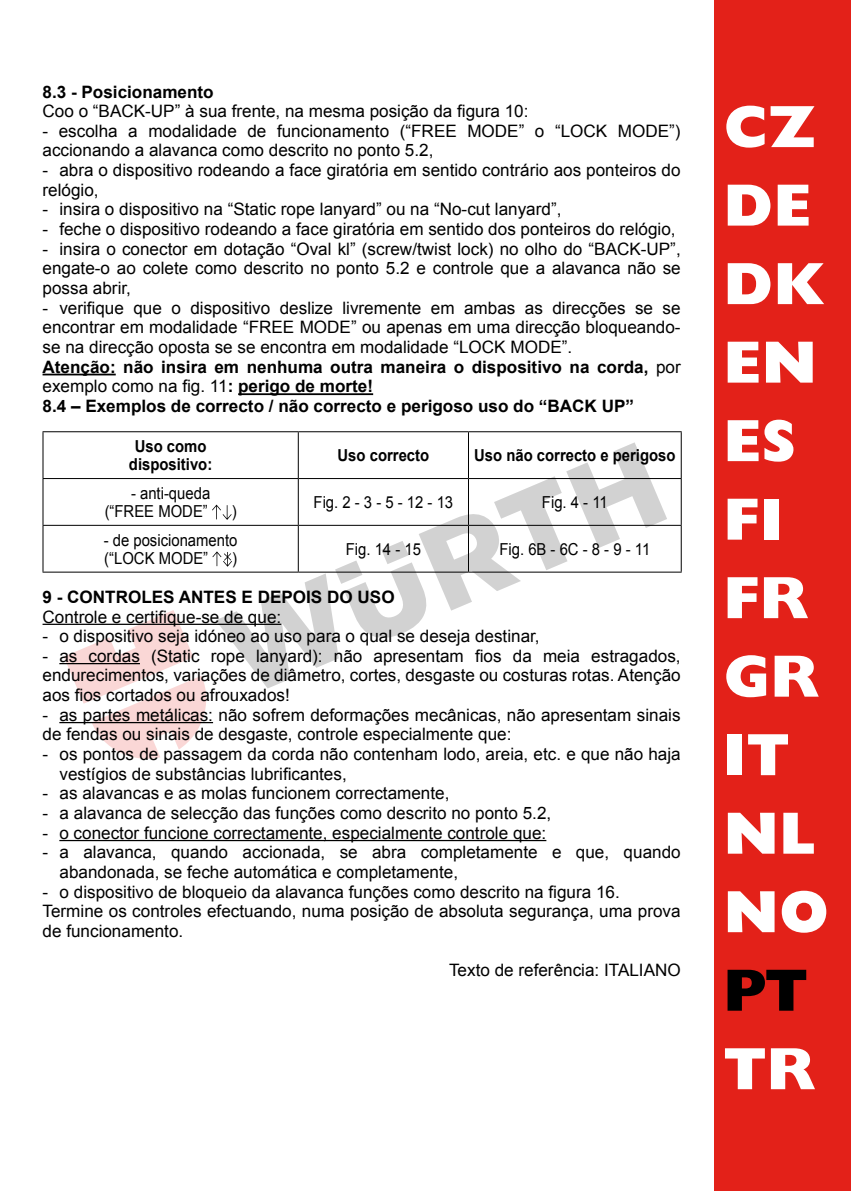
<style>
.page{position:relative;width:851px;height:1191px;background:#fff}
.page>*{position:absolute;margin:0;border:0;box-sizing:border-box;transform-origin:0 0}
.t1{font:800 60px/78.6px "Gill Sans";color:#fff}
.t2{font:800 60px "Gill Sans";color:#000}
.t3{font:17.1px/19.5px "Arial";color:#000}
.t4{font:700 17.1px "Arial";color:#000}
.t5{font:16.5px/18px "Arial";color:#000;text-align:right;scale:.9 1}
.t6{font:700 16.5px/18px "Arial";color:#000;text-align:center;scale:.9 1}
.s1{font-weight:700}
</style>
<div class="page">
<svg style="left:215px;top:442px;width:452px;height:246px"></svg>
<svg style="left:64px;top:610px;width:149px;height:149px"></svg>
<hr style="left:43px;top:374px;width:73px;height:1px;background:#000">
<hr style="left:238px;top:393px;width:135px;height:2px;background:#000">
<div style="left:714px;top:0;width:136px;height:1191px;background:#e32119"></div>
<hr style="left:43px;top:431px;width:255px;height:1px;background:#000">
<hr style="left:42px;top:432px;width:1px;height:46px;background:#000">
<hr style="left:298px;top:431px;width:170px;height:1px;background:#000">
<hr style="left:298px;top:432px;width:1px;height:46px;background:#000">
<hr style="left:468px;top:431px;width:213px;height:1px;background:#000">
<hr style="left:468px;top:432px;width:1px;height:46px;background:#000">
<hr style="left:680px;top:432px;width:1px;height:46px;background:#000">
<hr style="left:43px;top:478px;width:255px;height:1px;background:#000">
<hr style="left:42px;top:479px;width:1px;height:46px;background:#000">
<hr style="left:298px;top:478px;width:170px;height:1px;background:#000">
<hr style="left:298px;top:479px;width:1px;height:46px;background:#000">
<hr style="left:468px;top:478px;width:213px;height:1px;background:#000">
<hr style="left:468px;top:479px;width:1px;height:46px;background:#000">
<hr style="left:680px;top:479px;width:1px;height:46px;background:#000">
<hr style="left:43px;top:525px;width:255px;height:1px;background:#000">
<hr style="left:42px;top:526px;width:1px;height:45px;background:#000">
<hr style="left:298px;top:525px;width:170px;height:1px;background:#000">
<hr style="left:298px;top:526px;width:1px;height:45px;background:#000">
<hr style="left:468px;top:525px;width:213px;height:1px;background:#000">
<hr style="left:468px;top:526px;width:1px;height:45px;background:#000">
<hr style="left:680px;top:526px;width:1px;height:45px;background:#000">
<hr style="left:43px;top:571px;width:255px;height:1px;background:#000">
<hr style="left:298px;top:571px;width:170px;height:1px;background:#000">
<hr style="left:468px;top:571px;width:213px;height:1px;background:#000">
<svg style="left:212px;top:504px;width:20px;height:16px"></svg>
<svg style="left:212px;top:551px;width:20px;height:16px"></svg>
<hr style="left:43px;top:623px;width:238px;height:2px;background:#000">
<hr style="left:59px;top:663px;width:81px;height:1px;background:#000">
<hr style="left:59px;top:722px;width:154px;height:1px;background:#000">
<hr style="left:59px;top:840px;width:487px;height:1px;background:#000">
<p class="t4" style="left:43px;top:80px;width:173px">8.3 - Posicionamento</p>
<p class="t3" style="left:43px;top:102px;width:487px">Coo o “BACK-UP” à sua frente, na mesma posição da figura 10:</p>
<p class="t3" style="left:43px;top:121px;width:639px">- escolha a modalidade de funcionamento (“FREE MODE” o “LOCK MODE”) accionando a alavanca como descrito no ponto 5.2,</p>
<p class="t3" style="left:43px;top:161px;width:639px">- abra o dispositivo rodeando a face giratória em sentido contrário aos ponteiros do relógio,</p>
<p class="t3" style="left:43px;top:200px;width:520px">- insira o dispositivo na “Static rope lanyard” ou na “No-cut lanyard”,</p>
<p class="t3" style="left:43px;top:219px;width:634px">- feche o dispositivo rodeando a face giratória em sentido dos ponteiros do relógio,</p>
<p class="t3" style="left:43px;top:239px;width:639px;text-align:justify">- insira o conector em dotação “Oval kl” (screw/twist lock) no olho do “BACK-UP”, engate-o ao colete como descrito no ponto 5.2 e controle que a alavanca não se possa abrir,</p>
<p class="t3" style="left:43px;top:298px;width:639px">- verifique que o dispositivo deslize livremente em ambas as direcções se se encontrar em modalidade “FREE MODE” ou apenas em uma direcção bloqueando&shy;se na direcção oposta se se encontra em modalidade “LOCK MODE”.<br><span class="s1">Atenção: não insira em nenhuma outra maneira o dispositivo na corda,</span> por exemplo como na fig. 11<span class="s1">: perigo de morte!<br>8.4 – Exemplos de correcto / não correcto e perigoso uso do “BACK UP”</span></p>
<p class="t6" style="left:129px;top:438px;width:94px">Uso como dispositivo:</p>
<p class="t6" style="left:337px;top:447px;width:103px">Uso correcto</p>
<p class="t6" style="left:474px;top:447px;width:225px">Uso não correcto e perigoso</p>
<p class="t5" style="left:105px;top:484px;width:119px">- anti-queda (“FREE MODE”</p>
<p class="t5" style="left:313px;top:493px;width:156px">Fig. 2 - 3 - 5 - 12 - 13</p>
<p class="t5" style="left:542px;top:493px;width:75px">Fig. 4 - 11</p>
<p class="t5" style="left:232px;top:502px;width:7px">)</p>
<p class="t5" style="left:104px;top:531px;width:150px;text-align:left">- de posicionamento (“LOCK MODE”</p>
<p class="t5" style="left:232px;top:549px;width:7px">)</p>
<p class="t5" style="left:346px;top:540px;width:85px">Fig. 14 - 15</p>
<p class="t5" style="left:499px;top:540px;width:169px">Fig. 6B - 6C - 8 - 9 - 11</p>
<p class="t4" style="left:43px;top:585px;width:86px">9 - Controles</p>
<p class="t4" style="left:179px;top:585px;width:91px">antes edepois</p>
<p class="t4" style="left:327px;top:585px;width:44px">do uso</p>
<p class="t3" style="left:43px;top:607px;width:240px">Controle e certifique-se de que:</p>
<p class="t3" style="left:43px;top:626px;width:498px">- o dispositivo seja idóneo ao uso para o qual se deseja destinar,</p>
<p class="t3" style="left:43px;top:646px;width:639px;text-align:justify">- as cordas (Static rope lanyard): não apresentam fios da meia estragados, endurecimentos, variações de diâmetro, cortes, desgaste ou costuras rotas. Atenção aos fios cortados ou afrouxados!</p>
<p class="t3" style="left:43px;top:705px;width:639px">- as partes metálicas: não sofrem deformações mecânicas, não apresentam sinais de fendas ou sinais de desgaste, controle especialmente que:</p>
<p class="t3" style="left:60px;top:744px;width:622px;text-indent:-17px">- os pontos de passagem da corda não contenham lodo, areia, etc. e que não haja vestígios de substâncias lubrificantes,</p>
<p class="t3" style="left:43px;top:784px;width:408px">- as alavancas e as molas funcionem correctamente,</p>
<p class="t3" style="left:43px;top:803px;width:510px">- a alavanca de selecção das funções como descrito no ponto 5.2,</p>
<p class="t3" style="left:43px;top:823px;width:505px">- o conector funcione correctamente, especialmente controle que:</p>
<p class="t3" style="left:60px;top:842px;width:622px;text-indent:-17px">- a alavanca, quando accionada, se abra completamente e que, quando abandonada, se feche automática e completamente,</p>
<p class="t3" style="left:43px;top:882px;width:639px">- o dispositivo de bloqueio da alavanca funções como descrito na figura 16.<br>Termine os controles efectuando, numa posição de absoluta segurança, uma prova de funcionamento.</p>
<p class="t3" style="left:449px;top:960px;width:233px">Texto de referência: ITALIANO</p>
<h1 class="t1" style="left:723px;top:88px;width:107px">CZ<br>DE<br>DK<br>EN<br>ES<br>FI<br>FR<br>GR<br>IT<br>NL<br>NO</h1>
<h1 class="t2" style="left:723px;top:955px;width:86px">PT</h1>
<h1 class="t1" style="left:723px;top:1029px;width:46px">TR</h1>
</div>
